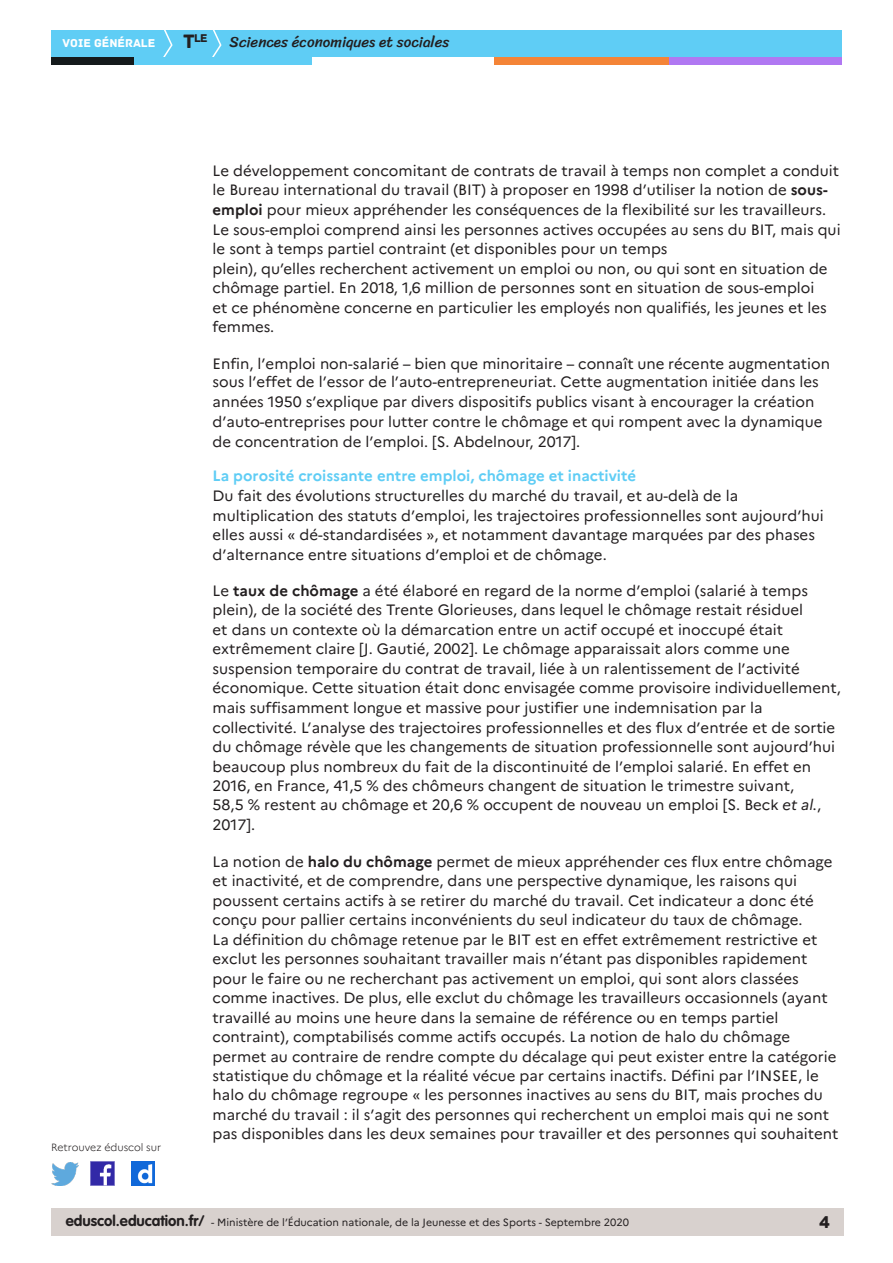
<style>
.page{position:relative;width:893px;height:1263px;background:#fff}
.page>*{position:absolute;margin:0;border:0;box-sizing:border-box;transform-origin:0 0}
.t1{font:18px "Archive";color:#231f20}
.Texte_courant{font:15px/19.5px "Marianne";color:#231f20}
.t2{font:15px "Sriracha";color:#231f20}
.t3{font:12px "Archive";color:#fff}
.t4{font:11.85px "Archive";color:#231f20}
.t5{font:10.5px "Marianne";color:#231f20}
.t6{font:300 10.5px "Marianne";color:#231f20}
.s1{font-size:20.4px}
.s2{font-weight:700}
.s3{font-weight:700;color:#5fcdf5}
.s4{font-style:italic}
.s5{font-family:"VAG Rounded Std";font-weight:700;font-size:15px}
</style>
<div class="page">
<div style="left:51px;top:1209px;width:792px;height:27px;background:#d8d1ce"></div>
<div style="left:51px;top:30px;width:791px;height:27px;background:#5fcdf5"></div>
<svg style="left:163px;top:30px;width:10px;height:27px"></svg>
<svg style="left:212px;top:30px;width:10px;height:27px"></svg>
<div style="left:133px;top:57px;width:179px;height:8px;background:#5fcdf5"></div>
<div style="left:51px;top:57px;width:82px;height:8px;background:#141a1c"></div>
<div style="left:667px;top:57px;width:175px;height:8px;background:#b078f2"></div>
<div style="left:494px;top:57px;width:175px;height:8px;background:#f48437"></div>
<img style="left:91px;top:1162px;width:23px;height:23px">
<img style="left:51px;top:1163px;width:28px;height:22px">
<img style="left:132px;top:1162px;width:22px;height:23px">
<p class="t4" style="left:183px;top:31px;width:26px"><span class="s1">T</span>le</p>
<p class="t3" style="left:63px;top:36px;width:94px">VOIE GÉNÉRALE</p>
<p class="t2" style="left:230px;top:33px;width:221px">Sciences économiques et sociales</p>
<p class="t6" style="left:51px;top:1141px;width:112px">Retrouvez éduscol sur</p>
<p class="Texte_courant" style="left:213px;top:161px;width:629px">Le développement concomitant de contrats de travail à temps non complet a conduit le Bureau international du travail (BIT) à proposer en 1998 d’utiliser la notion de <span class="s2">sous&shy;emploi</span> pour mieux appréhender les conséquences de la flexibilité sur les travailleurs.<br>Le sous-emploi comprend ainsi les personnes actives occupées au sens du BIT, mais qui le sont à temps partiel contraint (et disponibles pour un temps<br>plein), qu’elles recherchent activement un emploi ou non, ou qui sont en situation de chômage partiel. En 2018, 1,6 million de personnes sont en situation de sous-emploi<br>et ce phénomène concerne en particulier les employés non qualifiés, les jeunes et les femmes.</p>
<p class="Texte_courant" style="left:213px;top:353px;width:619px">Enfin, l’emploi non-salarié – bien que minoritaire – connaît une récente augmentation sous l’effet de l’essor de l’auto-entrepreneuriat. Cette augmentation initiée dans les années 1950 s’explique par divers dispositifs publics visant à encourager la création d’auto-entreprises pour lutter contre le chômage et qui rompent avec la dynamique de concentration de l’emploi. [S. Abdelnour, 2017].</p>
<p class="Texte_courant" style="left:213px;top:466px;width:613px"><span class="s3">La porosité croissante entre emploi, chômage et inactivité<br></span>Du fait des évolutions structurelles du marché du travail, et au-delà de la multiplication des statuts d’emploi, les trajectoires professionnelles sont aujourd’hui elles aussi « dé-standardisées », et notamment davantage marquées par des phases d’alternance entre situations d’emploi et de chômage.</p>
<p class="Texte_courant" style="left:213px;top:581px;width:630px">Le <span class="s2">taux de chômage</span> a été élaboré en regard de la norme d’emploi (salarié à temps plein), de la société des Trente Glorieuses, dans lequel le chômage restait résiduel<br>et dans un contexte où la démarcation entre un actif occupé et inoccupé était extrêmement claire [J. Gautié, 2002]. Le chômage apparaissait alors comme une suspension temporaire du contrat de travail, liée à un ralentissement de l’activité économique. Cette situation était donc envisagée comme provisoire individuellement, mais suffisamment longue et massive pour justifier une indemnisation par la collectivité. L’analyse des trajectoires professionnelles et des flux d’entrée et de sortie du chômage révèle que les changements de situation professionnelle sont aujourd’hui beaucoup plus nombreux du fait de la discontinuité de l’emploi salarié. En effet en 2016, en France, 41,5 % des chômeurs changent de situation le trimestre suivant,<br>58,5 % restent au chômage et 20,6 % occupent de nouveau un emploi [S. Beck <span class="s4">et al.</span>, 2017].</p>
<p class="Texte_courant" style="left:213px;top:852px;width:627px">La notion de <span class="s2">halo du chômage</span> permet de mieux appréhender ces flux entre chômage et inactivité, et de comprendre, dans une perspective dynamique, les raisons qui poussent certains actifs à se retirer du marché du travail. Cet indicateur a donc été conçu pour pallier certains inconvénients du seul indicateur du taux de chômage.<br>La définition du chômage retenue par le BIT est en effet extrêmement restrictive et exclut les personnes souhaitant travailler mais n’étant pas disponibles rapidement pour le faire ou ne recherchant pas activement un emploi, qui sont alors classées comme inactives. De plus, elle exclut du chômage les travailleurs occasionnels (ayant travaillé au moins une heure dans la semaine de référence ou en temps partiel contraint), comptabilisés comme actifs occupés. La notion de halo du chômage permet au contraire de rendre compte du décalage qui peut exister entre la catégorie statistique du chômage et la réalité vécue par certains inactifs. Défini par l’INSEE, le halo du chômage regroupe « les personnes inactives au sens du BIT, mais proches du marché du travail : il s’agit des personnes qui recherchent un emploi mais qui ne sont pas disponibles dans les deux semaines pour travailler et des personnes qui souhaitent</p>
<p class="t5" style="left:66px;top:1216px;width:565px"><span class="s5">eduscol.education.fr/</span> - Ministère de l’Éducation nationale, de la Jeunesse et des Sports - Septembre 2020</p>
<p class="t1" style="left:819px;top:1211px;width:13px">4</p>
</div>
